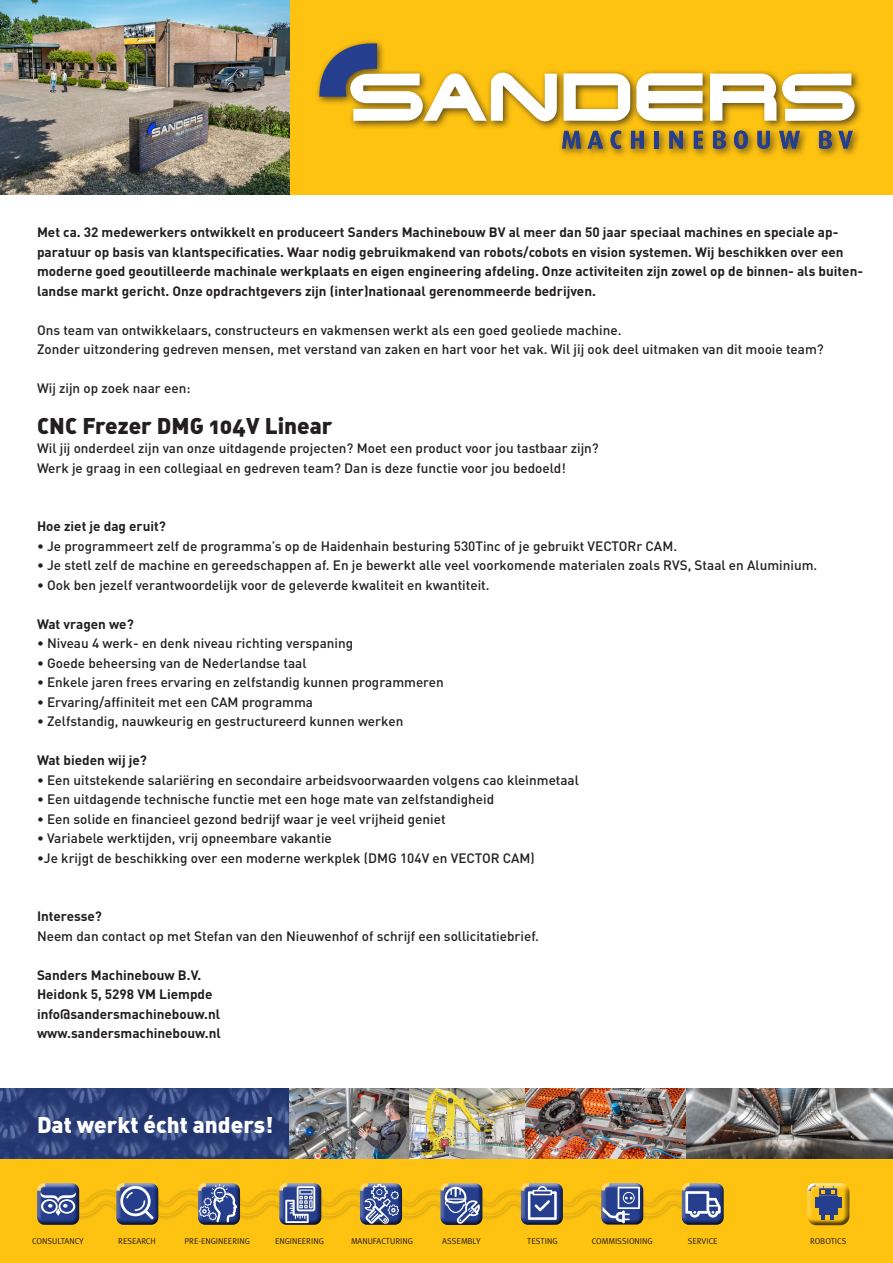
<style>
.page{position:relative;width:893px;height:1263px;background:#fff}
.page>*{position:absolute;margin:0;border:0;box-sizing:border-box;transform-origin:0 0}
.t1{font:22.5px "DIN Black Alternate";color:#231f20}
.t2{font:900 22.5px "DIN";color:#fff}
.t3{font:500 13.5px "DIN";color:#231f20}
.t4{font:700 13.5px/19.5px "DIN";color:#231f20}
.t5{font:8.55px "Meta";color:#231f20}
</style>
<div class="page">
<div style="left:0;top:1158px;width:893px;height:105px;background:#fec210"></div>
<div style="left:289px;top:0;width:604px;height:194px;background:#fec210"></div>
<img style="left:0;top:1088px;width:893px;height:70px">
<div style="left:315px;top:39px;width:549px;height:119px;background:#231f20;opacity:.75"></div>
<svg style="left:319px;top:42px;width:238px;height:81px"></svg>
<svg style="left:564px;top:73px;width:66px;height:48px"></svg>
<svg style="left:636px;top:73px;width:67px;height:48px;background:#ebe2c9"></svg>
<svg style="left:710px;top:73px;width:145px;height:48px;background:#e9d9ac"></svg>
<svg style="left:562px;top:131px;width:19px;height:18px"></svg>
<svg style="left:587px;top:131px;width:16px;height:18px"></svg>
<svg style="left:611px;top:131px;width:10px;height:18px"></svg>
<svg style="left:631px;top:131px;width:13px;height:18px"></svg>
<hr style="left:655px;top:131px;width:4px;height:18px;background:#253f8e">
<svg style="left:669px;top:131px;width:14px;height:18px"></svg>
<svg style="left:694px;top:131px;width:9px;height:18px"></svg>
<svg style="left:713px;top:131px;width:13px;height:18px"></svg>
<svg style="left:734px;top:131px;width:14px;height:18px"></svg>
<svg style="left:757px;top:131px;width:13px;height:18px"></svg>
<svg style="left:779px;top:131px;width:21px;height:18px"></svg>
<svg style="left:819px;top:131px;width:13px;height:18px"></svg>
<svg style="left:838px;top:131px;width:15px;height:18px"></svg>
<div style="left:358px;top:1184px;width:45px;height:43px;background:#231f20;opacity:.75"></div>
<div style="left:114px;top:1184px;width:45px;height:43px;background:#231f20;opacity:.75"></div>
<div style="left:195px;top:1184px;width:46px;height:43px;background:#231f20;opacity:.75"></div>
<div style="left:277px;top:1184px;width:45px;height:43px;background:#231f20;opacity:.75"></div>
<div style="left:438px;top:1184px;width:45px;height:43px;background:#231f20;opacity:.75"></div>
<div style="left:598px;top:1184px;width:47px;height:43px;background:#231f20;opacity:.75"></div>
<div style="left:679px;top:1184px;width:45px;height:43px;background:#231f20;opacity:.75"></div>
<div style="left:519px;top:1184px;width:45px;height:43px;background:#231f20;opacity:.75"></div>
<div style="left:35px;top:1184px;width:45px;height:43px;background:#231f20;opacity:.75"></div>
<div style="left:35px;top:1182px;width:10px;height:11px;background:#fec210"></div>
<svg style="left:37px;top:1182px;width:684px;height:42px"></svg>
<div style="left:804px;top:1182px;width:47px;height:39px;background:#fff;opacity:.75"></div>
<div style="left:804px;top:1185px;width:47px;height:42px;background:#231f20;opacity:.75"></div>
<div style="left:819px;top:1197px;width:18px;height:18px;background:#253f8e"></div>
<svg style="left:822px;top:1216px;width:3px;height:4px"></svg>
<svg style="left:831px;top:1216px;width:3px;height:4px"></svg>
<svg style="left:807px;top:1183px;width:34px;height:24px"></svg>
<div style="left:804px;top:1182px;width:12px;height:10px;background:#231f20;opacity:.75"></div>
<img style="left:0;top:0;width:289px;height:194px">
<p class="t4" style="left:37px;top:222px;width:828px">Met ca. 32 medewerkers ontwikkelt en produceert Sanders Machinebouw BV al meer dan 50 jaar speciaal machines en speciale ap&shy;paratuur op basis van klantspecificaties. Waar nodig gebruikmakend van robots/cobots en vision systemen. Wij beschikken over een moderne goed geoutilleerde machinale werkplaats en eigen engineering afdeling. Onze activiteiten zijn zowel op de binnen- als buiten&shy;landse markt gericht. Onze opdrachtgevers zijn (inter)nationaal gerenommeerde bedrijven.</p>
<p class="t3" style="left:37px;top:321px;width:586px">Ons team van ontwikkelaars, constructeurs en vakmensen werkt als een goed geoliede machine.</p>
<p class="t3" style="left:37px;top:341px;width:788px">Zonder uitzondering gedreven mensen, met verstand van zaken en hart voor het vak. Wil jij ook deel uitmaken van dit mooie team?</p>
<p class="t3" style="left:37px;top:380px;width:155px">Wij zijn op zoek naar een:</p>
<p class="t1" style="left:37px;top:410px;width:297px">CNC Frezer DMG 104V Linear</p>
<p class="t3" style="left:37px;top:439px;width:563px">Wil jij onderdeel zijn van onze uitdagende projecten? Moet een product voor jou tastbaar zijn?</p>
<p class="t3" style="left:37px;top:459px;width:530px">Werk je graag in een collegiaal en gedreven team? Dan is deze functie voor jou bedoeld!</p>
<p class="t4" style="left:37px;top:516px;width:131px">Hoe ziet je dag eruit?</p>
<p class="t3" style="left:37px;top:537px;width:642px">• Je programmeert zelf de programma’s op de Haidenhain besturing 530Tinc of je gebruikt VECTORr CAM.</p>
<p class="t3" style="left:37px;top:556px;width:782px">• Je stetl zelf de machine en gereedschappen af. En je bewerkt alle veel voorkomende materialen zoals RVS, Staal en Aluminium.</p>
<p class="t3" style="left:37px;top:576px;width:454px">• Ook ben jezelf verantwoordelijk voor de geleverde kwaliteit en kwantiteit.</p>
<p class="t4" style="left:37px;top:613px;width:98px">Wat vragen we?</p>
<p class="t3" style="left:37px;top:634px;width:318px">• Niveau 4 werk- en denk niveau richting verspaning</p>
<p class="t3" style="left:37px;top:654px;width:271px">• Goede beheersing van de Nederlandse taal</p>
<p class="t3" style="left:37px;top:673px;width:408px">• Enkele jaren frees ervaring en zelfstandig kunnen programmeren</p>
<p class="t3" style="left:37px;top:693px;width:278px">• Ervaring/affiniteit met een CAM programma</p>
<p class="t3" style="left:37px;top:712px;width:368px">• Zelfstandig, nauwkeurig en gestructureerd kunnen werken</p>
<p class="t4" style="left:37px;top:750px;width:112px">Wat bieden wij je?</p>
<p class="t3" style="left:37px;top:771px;width:543px">• Een uitstekende salariëring en secondaire arbeidsvoorwaarden volgens cao kleinmetaal</p>
<p class="t3" style="left:37px;top:790px;width:459px">• Een uitdagende technische functie met een hoge mate van zelfstandigheid</p>
<p class="t3" style="left:37px;top:810px;width:410px">• Een solide en financieel gezond bedrijf waar je veel vrijheid geniet</p>
<p class="t3" style="left:37px;top:829px;width:296px">• Variabele werktijden, vrij opneembare vakantie</p>
<p class="t3" style="left:37px;top:849px;width:499px">•Je krijgt de beschikking over een moderne werkplek (DMG 104V en VECTOR CAM)</p>
<p class="t4" style="left:37px;top:906px;width:66px">Interesse?</p>
<p class="t3" style="left:37px;top:927px;width:503px">Neem dan contact op met Stefan van den Nieuwenhof of schrijf een sollicitatiebrief.</p>
<p class="t4" style="left:37px;top:964px;width:166px">Sanders Machinebouw B.V.</p>
<p class="t4" style="left:37px;top:984px;width:177px">Heidonk 5, 5298 VM Liempde</p>
<p class="t4" style="left:37px;top:1003px;width:185px">info@sandersmachinebouw.nl</p>
<p class="t4" style="left:37px;top:1023px;width:185px">www.sandersmachinebouw.nl</p>
<p class="t2" style="left:37px;top:1110px;width:238px">Dat werkt écht anders!</p>
<p class="t5" style="left:32px;top:1236px;width:53px">CONSULTANCY</p>
<p class="t5" style="left:118px;top:1236px;width:39px">RESEARCH</p>
<p class="t5" style="left:184px;top:1236px;width:67px">PRE-ENGINEERING</p>
<p class="t5" style="left:275px;top:1236px;width:50px">ENGINEERING</p>
<p class="t5" style="left:351px;top:1236px;width:63px">MANUFACTURING</p>
<p class="t5" style="left:442px;top:1236px;width:40px">ASSEMBLY</p>
<p class="t5" style="left:527px;top:1236px;width:32px">TESTING</p>
<p class="t5" style="left:592px;top:1236px;width:62px">COMMISSIONING</p>
<p class="t5" style="left:688px;top:1236px;width:31px">SERVICE</p>
<p class="t5" style="left:810px;top:1236px;width:38px">ROBOTICS</p>
</div>
